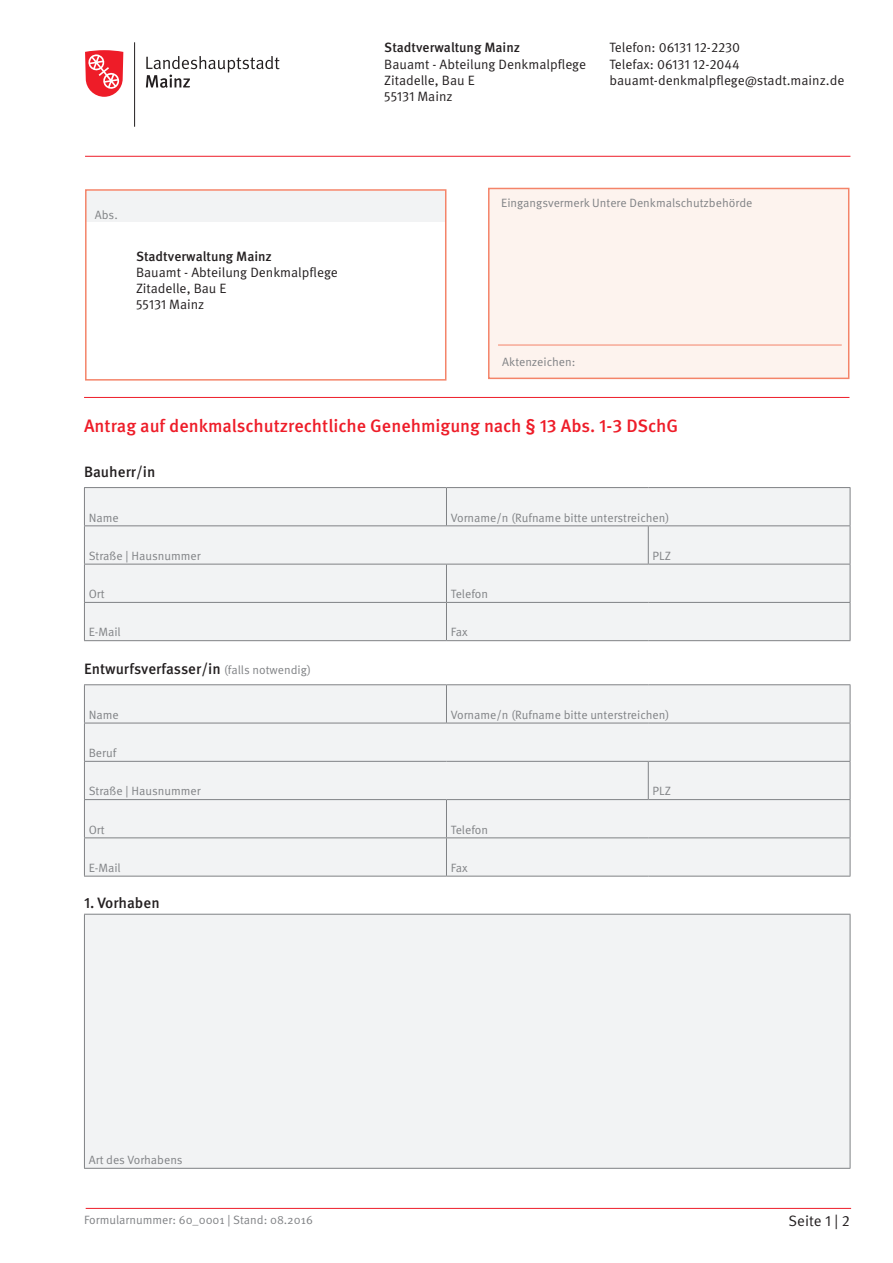
<style>
.page{position:relative;width:893px;height:1263px;background:#fff}
.page>*{position:absolute;margin:0;border:0;box-sizing:border-box;transform-origin:0 0}
.t1{font:500 18px "Meta OT";color:#ee1c28}
.t2{font:500 15px "Meta OT";color:#231f20}
.t3{font:15px "Meta OT";color:#231f20}
.t4{font:13.5px/16.2px "Meta OT";color:#231f20}
.t5{font:500 13.5px "Meta OT";color:#231f20}
.t6{font:12px "Meta OT";color:#808285}
.s1{font-weight:400;font-size:12px;color:#808285}
</style>
<div class="page">
<svg style="left:146px;top:56px;width:134px;height:32px"></svg>
<hr style="left:134px;top:42px;width:1px;height:85px;background:#231f20">
<svg style="left:85px;top:50px;width:38px;height:47px"></svg>
<hr style="left:85px;top:156px;width:765px;height:1px;background:#ee1c28">
<hr style="left:86px;top:1208px;width:765px;height:1px;background:#ee1c28">
<div style="left:85px;top:191px;width:360px;height:31px;background:#f2f3f4"></div>
<div style="left:85px;top:488px;width:765px;height:152px;background:#f2f3f4"></div>
<hr style="left:84px;top:487px;width:362px;height:1px;background:#808285">
<hr style="left:84px;top:488px;width:1px;height:37px;background:#808285">
<hr style="left:446px;top:487px;width:202px;height:1px;background:#808285">
<hr style="left:446px;top:488px;width:1px;height:37px;background:#808285">
<hr style="left:648px;top:487px;width:202px;height:1px;background:#808285">
<hr style="left:850px;top:488px;width:1px;height:37px;background:#808285">
<hr style="left:84px;top:525px;width:362px;height:1px;background:#808285">
<hr style="left:84px;top:526px;width:1px;height:38px;background:#808285">
<hr style="left:446px;top:525px;width:202px;height:1px;background:#808285">
<hr style="left:648px;top:525px;width:202px;height:1px;background:#808285">
<hr style="left:648px;top:526px;width:1px;height:38px;background:#808285">
<hr style="left:850px;top:526px;width:1px;height:38px;background:#808285">
<hr style="left:84px;top:564px;width:362px;height:1px;background:#808285">
<hr style="left:84px;top:564px;width:1px;height:38px;background:#808285">
<hr style="left:446px;top:564px;width:202px;height:1px;background:#808285">
<hr style="left:446px;top:564px;width:1px;height:38px;background:#808285">
<hr style="left:648px;top:564px;width:202px;height:1px;background:#808285">
<hr style="left:850px;top:564px;width:1px;height:38px;background:#808285">
<hr style="left:84px;top:602px;width:362px;height:1px;background:#808285">
<hr style="left:84px;top:603px;width:1px;height:37px;background:#808285">
<hr style="left:446px;top:602px;width:202px;height:1px;background:#808285">
<hr style="left:446px;top:603px;width:1px;height:37px;background:#808285">
<hr style="left:648px;top:602px;width:202px;height:1px;background:#808285">
<hr style="left:850px;top:603px;width:1px;height:37px;background:#808285">
<hr style="left:84px;top:640px;width:362px;height:1px;background:#808285">
<hr style="left:446px;top:640px;width:202px;height:1px;background:#808285">
<hr style="left:648px;top:640px;width:202px;height:1px;background:#808285">
<div style="left:85px;top:685px;width:765px;height:191px;background:#f2f3f4"></div>
<hr style="left:84px;top:684px;width:362px;height:1px;background:#808285">
<hr style="left:84px;top:685px;width:1px;height:38px;background:#808285">
<hr style="left:446px;top:684px;width:202px;height:1px;background:#808285">
<hr style="left:446px;top:685px;width:1px;height:38px;background:#808285">
<hr style="left:648px;top:684px;width:202px;height:1px;background:#808285">
<hr style="left:850px;top:685px;width:1px;height:38px;background:#808285">
<hr style="left:84px;top:723px;width:362px;height:1px;background:#808285">
<hr style="left:84px;top:723px;width:1px;height:38px;background:#808285">
<hr style="left:446px;top:723px;width:202px;height:1px;background:#808285">
<hr style="left:648px;top:723px;width:202px;height:1px;background:#808285">
<hr style="left:850px;top:723px;width:1px;height:38px;background:#808285">
<hr style="left:84px;top:761px;width:362px;height:1px;background:#808285">
<hr style="left:84px;top:762px;width:1px;height:37px;background:#808285">
<hr style="left:446px;top:761px;width:202px;height:1px;background:#808285">
<hr style="left:648px;top:761px;width:202px;height:1px;background:#808285">
<hr style="left:648px;top:762px;width:1px;height:37px;background:#808285">
<hr style="left:850px;top:762px;width:1px;height:37px;background:#808285">
<hr style="left:84px;top:799px;width:362px;height:1px;background:#808285">
<hr style="left:84px;top:800px;width:1px;height:37px;background:#808285">
<hr style="left:446px;top:799px;width:202px;height:1px;background:#808285">
<hr style="left:446px;top:800px;width:1px;height:37px;background:#808285">
<hr style="left:648px;top:799px;width:202px;height:1px;background:#808285">
<hr style="left:850px;top:800px;width:1px;height:37px;background:#808285">
<hr style="left:84px;top:837px;width:362px;height:1px;background:#808285">
<hr style="left:84px;top:838px;width:1px;height:38px;background:#808285">
<hr style="left:446px;top:837px;width:202px;height:1px;background:#808285">
<hr style="left:446px;top:838px;width:1px;height:38px;background:#808285">
<hr style="left:648px;top:837px;width:202px;height:1px;background:#808285">
<hr style="left:850px;top:838px;width:1px;height:38px;background:#808285">
<hr style="left:84px;top:876px;width:362px;height:1px;background:#808285">
<hr style="left:446px;top:876px;width:202px;height:1px;background:#808285">
<hr style="left:648px;top:876px;width:202px;height:1px;background:#808285">
<div style="left:84px;top:914px;width:766px;height:254px;background:#f2f3f4"></div>
<hr style="left:84px;top:914px;width:766px;height:1px;background:#808285">
<hr style="left:84px;top:914px;width:1px;height:254px;background:#808285">
<hr style="left:850px;top:914px;width:1px;height:254px;background:#808285">
<hr style="left:84px;top:1168px;width:766px;height:1px;background:#808285">
<div style="left:85px;top:189px;width:361px;height:192px;border:2px solid #f48469"></div>
<hr style="left:84px;top:397px;width:765px;height:1px;background:#ee1c28">
<div style="left:489px;top:188px;width:360px;height:190px;background:#fdf3ee"></div>
<hr style="left:498px;top:345px;width:344px;height:1px;background:#f48469">
<div style="left:488px;top:188px;width:361px;height:191px;border:2px solid #f48469"></div>
<p class="t6" style="left:95px;top:207px;width:24px">Abs.</p>
<p class="t5" style="left:136px;top:248px;width:137px">Stadtverwaltung Mainz</p>
<p class="t4" style="left:136px;top:264px;width:203px">Bauamt - Abteilung Denkmalpflege<br>Zitadelle, Bau E<br>55131 Mainz</p>
<p class="t5" style="left:384px;top:39px;width:137px">Stadtverwaltung Mainz</p>
<p class="t4" style="left:384px;top:56px;width:203px">Bauamt - Abteilung Denkmalpflege<br>Zitadelle, Bau E<br>55131 Mainz</p>
<p class="t4" style="left:609px;top:40px;width:237px">Telefon: 06131 12-2230<br>Telefax: 06131 12-2044 bauamt-denkmalpflege@stadt.mainz.de</p>
<p class="t6" style="left:501px;top:195px;width:253px">Eingangsvermerk Untere Denkmalschutzbehörde</p>
<p class="t6" style="left:502px;top:354px;width:75px">Aktenzeichen:</p>
<h1 class="t1" style="left:84px;top:415px;width:595px">Antrag auf denkmalschutzrechtliche Genehmigung nach § 13 Abs. 1-3 DSchG</h1>
<p class="t2" style="left:84px;top:462px;width:73px">Bauherr/in</p>
<p class="t6" style="left:89px;top:510px;width:32px">Name</p>
<p class="t6" style="left:451px;top:510px;width:220px">Vorname/n (Rufname bitte unterstreichen)</p>
<p class="t6" style="left:89px;top:548px;width:114px">Straße | Hausnummer</p>
<p class="t6" style="left:652px;top:548px;width:20px">PLZ</p>
<p class="t6" style="left:89px;top:587px;width:18px">Ort</p>
<p class="t6" style="left:451px;top:587px;width:39px">Telefon</p>
<p class="t6" style="left:89px;top:625px;width:34px">E-Mail</p>
<p class="t6" style="left:451px;top:625px;width:19px">Fax</p>
<p class="t2" style="left:84px;top:660px;width:228px">Entwurfsverfasser/in <span class="s1">(falls notwendig)</span></p>
<p class="t6" style="left:89px;top:707px;width:32px">Name</p>
<p class="t6" style="left:451px;top:707px;width:220px">Vorname/n (Rufname bitte unterstreichen)</p>
<p class="t6" style="left:89px;top:746px;width:29px">Beruf</p>
<p class="t6" style="left:89px;top:784px;width:114px">Straße | Hausnummer</p>
<p class="t6" style="left:652px;top:784px;width:20px">PLZ</p>
<p class="t6" style="left:89px;top:822px;width:18px">Ort</p>
<p class="t6" style="left:451px;top:822px;width:39px">Telefon</p>
<p class="t6" style="left:89px;top:860px;width:34px">E-Mail</p>
<p class="t6" style="left:451px;top:860px;width:19px">Fax</p>
<p class="t2" style="left:84px;top:893px;width:77px">1. Vorhaben</p>
<p class="t6" style="left:89px;top:1153px;width:96px">Art des Vorhabens</p>
<p class="t6" style="left:84px;top:1212px;width:230px">Formularnummer: 60_0001 | Stand: 08.2016</p>
<p class="t3" style="left:789px;top:1211px;width:63px">Seite 1 | 2</p>
</div>
